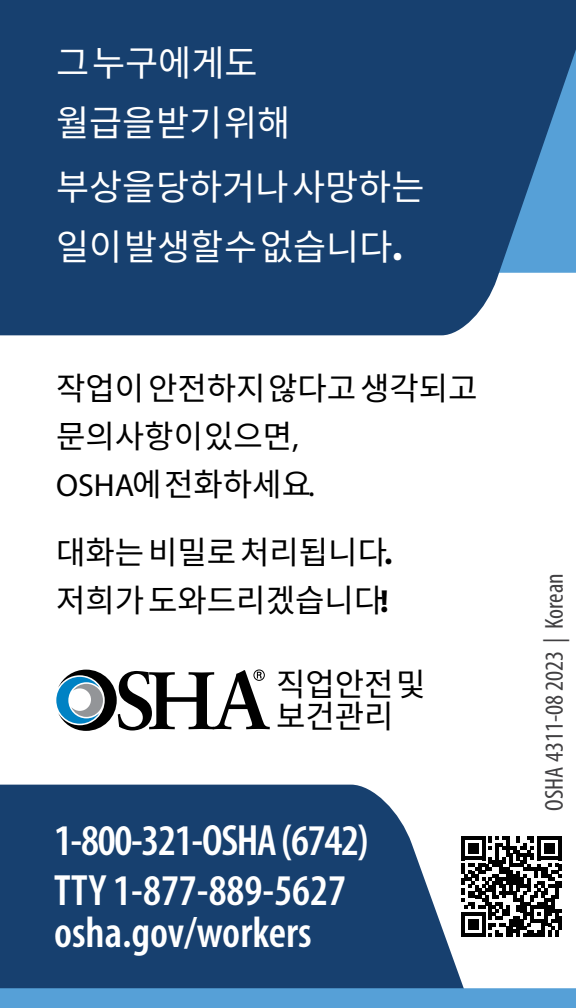
<style>
.page{position:relative;width:576px;height:1008px;background:#fff}
.page>*{position:absolute;margin:0;border:0;box-sizing:border-box;transform-origin:0 0}
.t1{font:600 condensed 44px "Myriad Pro";color:#fff}
.t2{font:600 condensed 44px "Myriad Pro";letter-spacing:-.03em;color:#fff}
.t3{font:36px/60px "Noto Sans CJKTC Regular";color:#fff}
.t4{font:32px/48px "Noto Sans CJKTC Regular";color:#000}
.t5{font:condensed 26px "Myriad Pro";color:#414042}
.s1{font-family:"Myriad Pro";font-weight:900}
.s2{font-family:"Myriad Pro"}
.s3{font-family:"Myriad Pro";font-weight:700}
</style>
<div class="page">
<svg style="left:0;top:785px;width:464px;height:203px;background:#294f7a"></svg>
<div style="left:0;top:988px;width:576px;height:20px;background:#56a0d7"></div>
<div style="left:0;top:0;width:576px;height:335px;background:#17406f"></div>
<svg style="left:461px;top:836px;width:101px;height:101px"></svg>
<hr style="left:558px;top:916px;width:4px;height:14px;background:#000">
<svg style="left:56px;top:669px;width:214px;height:62px"></svg>
<p class="t3" style="left:56px;top:34px;width:236px">그누구에게도 월급을받기위해</p>
<p class="t3" style="left:56px;top:158px;width:370px">부상을당하거나사망하는 일이발생할수없습니다<span class="s1">.</span></p>
<p class="t4" style="left:56px;top:365px;width:423px">작업이안전하지않다고생각되고 문의사항이있으면<span class="s2">,<br>OSHA</span>에전화하세요<span class="s2">.</span></p>
<p class="t4" style="left:56px;top:529px;width:338px">대화는비밀로처리됩니다<span class="s3">. </span>저희가도와드리겠습니다<span class="s3">!</span></p>
<p class="t4" style="left:276px;top:669px;width:151px;line-height:32px">직업안전및 보건관리</p>
<p class="t2" style="left:54px;top:813px;width:316px">1-800-321-OSHA (6742)</p>
<p class="t1" style="left:54px;top:863px;width:294px">TTY 1-877-889-5627</p>
<p class="t1" style="left:54px;top:905px;width:259px">osha.gov/workers</p>
<p class="t5" style="left:538px;top:811px;width:239px;rotate:-90deg">OSHA 4311-08 2023 | Korean</p>
</div>
